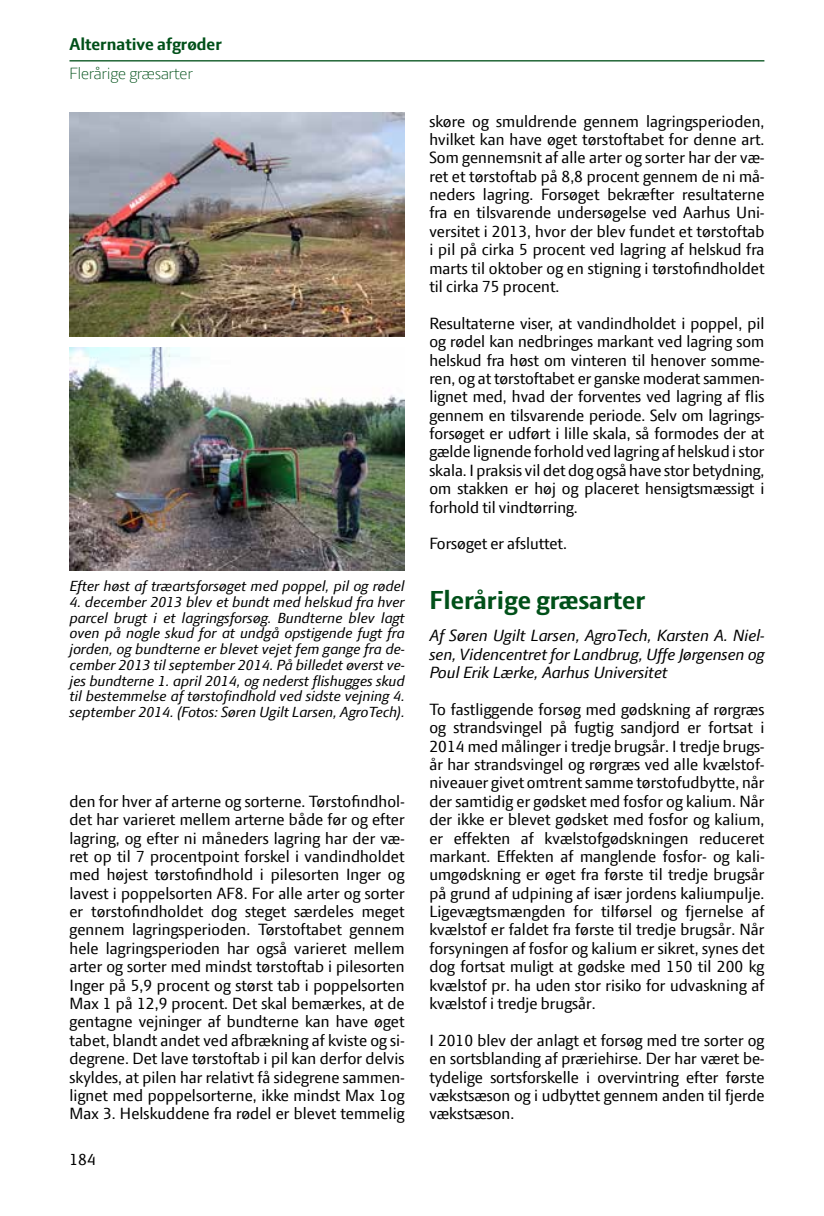
<style>
.page{position:relative;width:824px;height:1216px;background:#fff}
.page>*{position:absolute;margin:0;border:0;box-sizing:border-box;transform-origin:0 0}
.t1{font:700 28px "LF Press Sans";color:#005019}
.t2{font:700 18.38px "LF Press Sans";color:#005019}
.t3{font:17.5px/18.4px "LF Press Sans";letter-spacing:.005em;color:#000;text-align:justify}
.t4{font:italic 17.5px/18.4px "LF Press Sans";color:#000;text-align:justify}
.t5{font:300 17.5px "LF Press Sans";color:#005019}
.t6{font:italic 15.75px/15.8px "LF Press Sans";letter-spacing:.005em;color:#000;text-align:justify}
</style>
<div class="page">
<hr style="left:69px;top:60px;width:695px;height:1px;background:#005019">
<img style="left:69px;top:347px;width:335px;height:223px">
<img style="left:69px;top:113px;width:335px;height:223px">
<p class="t2" style="left:69px;top:34px;width:154px">Alternative afgrøder</p>
<p class="t5" style="left:69px;top:63px;width:125px">Flerårige græsarter</p>
<p class="t6" style="left:69px;top:578px;width:336px">Efter høst af træartsforsøget med poppel, pil og rødel</p>
<p class="t6" style="left:69px;top:593px;width:336px">4. december 2013 blev et bundt med helskud fra hver parcel brugt i et lagringsforsøg. Bundterne blev lagt oven på nogle skud for at undgå opstigende fugt fra jorden, og bundterne er blevet vejet fem gange fra de&shy;cember 2013 til september 2014. På billedet øverst ve&shy;jes bundterne 1. april 2014, og nederst flishugges skud til bestemmelse af tørstofindhold ved sidste vejning 4. september 2014. (Fotos: Søren Ugilt Larsen, AgroTech).</p>
<p class="t3" style="left:69px;top:791px;width:336px">den for hver af arterne og sorterne. Tørstofindhol&shy;det har varieret mellem arterne både før og efter lagring, og efter ni måneders lagring har der væ&shy;ret op til 7 procentpoint forskel i vandindholdet med højest tørstofindhold i pilesorten Inger og lavest i poppelsorten AF8. For alle arter og sorter er tørstofindholdet dog steget særdeles meget gennem lagringsperioden. Tørstoftabet gennem hele lagringsperioden har også varieret mellem arter og sorter med mindst tørstoftab i pilesorten Inger på 5,9 procent og størst tab i poppelsorten Max 1 på 12,9 procent. Det skal bemærkes, at de gentagne vejninger af bundterne kan have øget tabet, blandt andet ved afbrækning af kviste og si&shy;degrene. Det lave tørstoftab i pil kan derfor delvis skyldes, at pilen har relativt få sidegrene sammen&shy;lignet med poppelsorterne, ikke mindst Max 1og Max 3. Helskuddene fra rødel er blevet temmelig</p>
<p class="t3" style="left:69px;top:1149px;width:28px">184</p>
<p class="t3" style="left:429px;top:111px;width:336px">skøre og smuldrende gennem lagringsperioden, hvilket kan have øget tørstoftabet for denne art.<br>Som gennemsnit af alle arter og sorter har der væ&shy;ret et tørstoftab på 8,8 procent gennem de ni må&shy;neders lagring. Forsøget bekræfter resultaterne fra en tilsvarende undersøgelse ved Aarhus Uni&shy;versitet i 2013, hvor der blev fundet et tørstoftab i pil på cirka 5 procent ved lagring af helskud fra marts til oktober og en stigning i tørstofindholdet til cirka 75 procent.</p>
<p class="t3" style="left:429px;top:313px;width:336px">Resultaterne viser, at vandindholdet i poppel, pil og rødel kan nedbringes markant ved lagring som helskud fra høst om vinteren til henover somme&shy;ren, og at tørstoftabet er ganske moderat sammen&shy;lignet med, hvad der forventes ved lagring af flis gennem en tilsvarende periode. Selv om lagrings&shy;forsøget er udført i lille skala, så formodes der at gælde lignende forhold ved lagring af helskud i stor skala. I praksis vil det dog også have stor betydning, om stakken er høj og placeret hensigtsmæssigt i forhold til vindtørring.</p>
<p class="t3" style="left:429px;top:534px;width:139px">Forsøget er afsluttet.</p>
<h1 class="t1" style="left:429px;top:583px;width:217px">Flerårige græsarter</h1>
<p class="t4" style="left:429px;top:626px;width:336px">Af Søren Ugilt Larsen, AgroTech, Karsten A. Niel&shy;sen, Videncentret for Landbrug, Uffe Jørgensen og Poul Erik Lærke, Aarhus Universitet</p>
<p class="t3" style="left:429px;top:699px;width:336px">To fastliggende forsøg med gødskning af rørgræs og strandsvingel på fugtig sandjord er fortsat i 2014 med målinger i tredje brugsår. I tredje brugs&shy;år har strandsvingel og rørgræs ved alle kvælstof&shy;niveauer givet omtrent samme tørstofudbytte, når der samtidig er gødsket med fosfor og kalium. Når der ikke er blevet gødsket med fosfor og kalium, er effekten af kvælstofgødskningen reduceret markant. Effekten af manglende fosfor- og kali&shy;umgødskning er øget fra første til tredje brugsår på grund af udpining af især jordens kaliumpulje.<br>Ligevægtsmængden for tilførsel og fjernelse af kvælstof er faldet fra første til tredje brugsår. Når forsyningen af fosfor og kalium er sikret, synes det dog fortsat muligt at gødske med 150 til 200 kg kvælstof pr. ha uden stor risiko for udvaskning af kvælstof i tredje brugsår.</p>
<p class="t3" style="left:429px;top:1030px;width:336px">I 2010 blev der anlagt et forsøg med tre sorter og en sortsblanding af præriehirse. Der har været be&shy;tydelige sortsforskelle i overvintring efter første vækstsæson og i udbyttet gennem anden til fjerde vækstsæson.</p>
</div>
